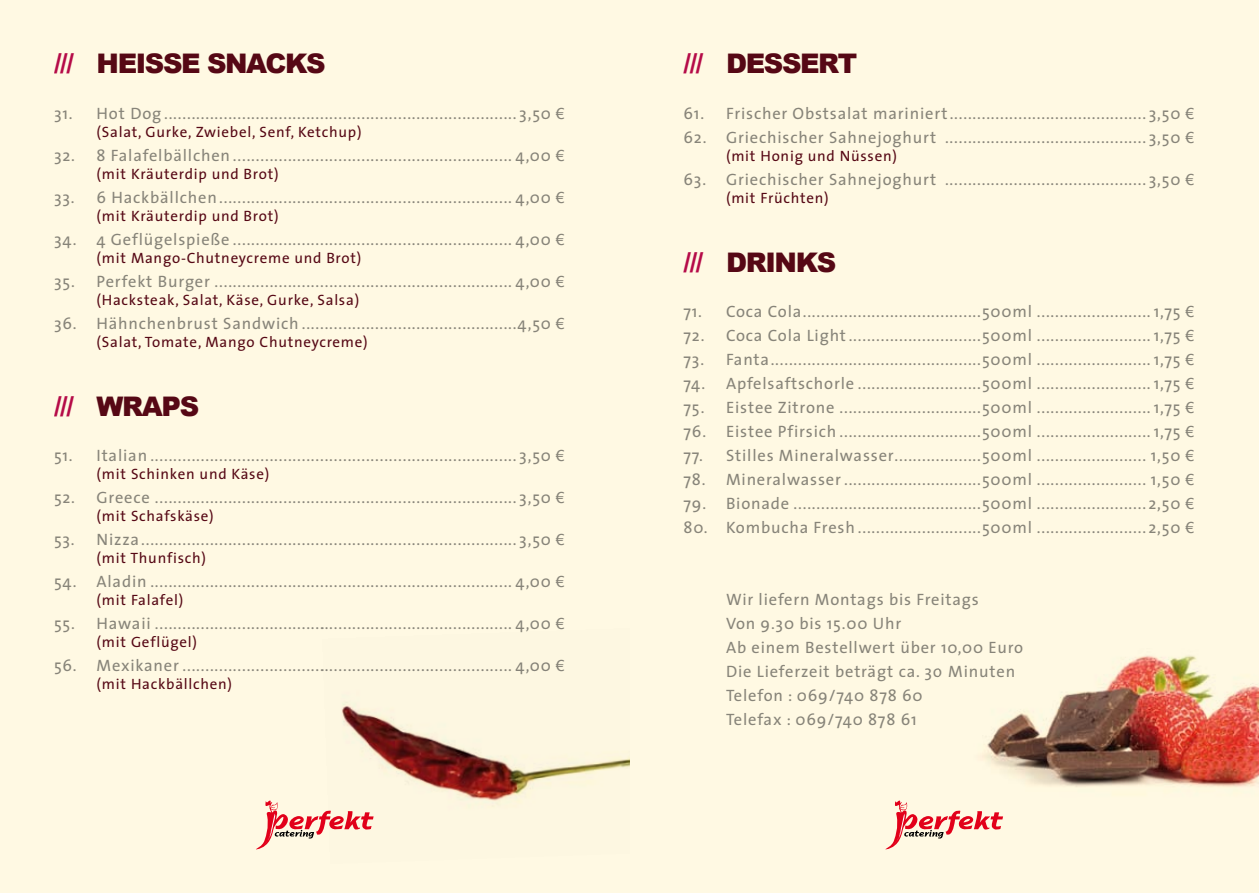
<style>
.page{position:relative;width:1259px;height:893px;background:#fff}
.page>*{position:absolute;margin:0;border:0;box-sizing:border-box;transform-origin:0 0}
.t1{font:900 27px "Arial";letter-spacing:-.05em;color:#560918}
.t2{font:16.5px/24px "The Sans";letter-spacing:.05em;color:#878889}
.t3{font:15px "The Sans";letter-spacing:.05em;color:#560918}
.s1{color:#b50c51}
.s2{font-family:"Tahoma";font-size:15px}
</style>
<div class="page">
<div style="left:0;top:0;width:629px;height:893px;background:#fff9e3"></div>
<div style="left:629px;top:0;width:630px;height:893px;background:#fff9e3"></div>
<svg style="left:256px;top:800px;width:66px;height:49px"></svg>
<img style="left:982px;top:655px;width:277px;height:132px">
<img style="left:322px;top:702px;width:307px;height:131px">
<svg style="left:886px;top:800px;width:117px;height:49px"></svg>
<h1 class="t1" style="left:54px;top:49px;width:273px"><span class="s1">///</span> HEISSE SNACKS</h1>
<p class="t2" style="left:54px;top:101px;width:512px">31. Hot Dog .............................................................................3,50 <span class="s2">€</span></p>
<p class="t3" style="left:97px;top:119px;width:266px">(Salat, Gurke, Zwiebel, Senf, Ketchup)</p>
<p class="t2" style="left:54px;top:143px;width:512px">32. 8 Falafelbällchen ............................................................. 4,00 <span class="s2">€</span></p>
<p class="t3" style="left:97px;top:161px;width:184px">(mit Kräuterdip und Brot)</p>
<p class="t2" style="left:54px;top:185px;width:512px">33. 6 Hackbällchen................................................................ 4,00 <span class="s2">€</span></p>
<p class="t3" style="left:97px;top:203px;width:184px">(mit Kräuterdip und Brot)</p>
<p class="t2" style="left:54px;top:227px;width:512px">34. 4 Geflügelspieße ............................................................. 4,00 <span class="s2">€</span></p>
<p class="t3" style="left:97px;top:245px;width:266px">(mit Mango-Chutneycreme und Brot)</p>
<p class="t2" style="left:54px;top:269px;width:512px">35. Perfekt Burger ................................................................. 4,00 <span class="s2">€</span></p>
<p class="t3" style="left:97px;top:287px;width:264px">(Hacksteak, Salat, Käse, Gurke, Salsa)</p>
<p class="t2" style="left:54px;top:311px;width:512px">36. Hähnchenbrust Sandwich ...............................................4,50 <span class="s2">€</span></p>
<p class="t3" style="left:97px;top:329px;width:273px">(Salat, Tomate, Mango Chutneycreme)</p>
<h1 class="t1" style="left:54px;top:391px;width:147px"><span class="s1">///</span> WRAPS</h1>
<p class="t2" style="left:54px;top:443px;width:512px">51. Italian ................................................................................3,50 <span class="s2">€</span></p>
<p class="t3" style="left:97px;top:462px;width:174px">(mit Schinken und Käse)</p>
<p class="t2" style="left:54px;top:485px;width:512px">52. Greece ...............................................................................3,50 <span class="s2">€</span></p>
<p class="t3" style="left:97px;top:504px;width:119px">(mit Schafskäse)</p>
<p class="t2" style="left:54px;top:527px;width:512px">53. Nizza..................................................................................3,50 <span class="s2">€</span></p>
<p class="t3" style="left:97px;top:546px;width:111px">(mit Thunfisch)</p>
<p class="t2" style="left:54px;top:569px;width:512px">54. Aladin ............................................................................... 4,00 <span class="s2">€</span></p>
<p class="t3" style="left:97px;top:588px;width:88px">(mit Falafel)</p>
<p class="t2" style="left:54px;top:611px;width:512px">55. Hawaii .............................................................................. 4,00 <span class="s2">€</span></p>
<p class="t3" style="left:97px;top:630px;width:102px">(mit Geflügel)</p>
<p class="t2" style="left:54px;top:653px;width:512px">56. Mexikaner ........................................................................ 4,00 <span class="s2">€</span></p>
<p class="t3" style="left:97px;top:672px;width:137px">(mit Hackbällchen)</p>
<h1 class="t1" style="left:683px;top:49px;width:175px"><span class="s1">///</span> DESSERT</h1>
<p class="t2" style="left:683px;top:101px;width:512px">61. Frischer Obstsalat mariniert...........................................3,50 <span class="s2">€</span></p>
<p class="t2" style="left:683px;top:125px;width:512px">62. Griechischer Sahnejoghurt ............................................3,50 <span class="s2">€</span></p>
<p class="t3" style="left:726px;top:143px;width:172px">(mit Honig und Nüssen)</p>
<p class="t2" style="left:683px;top:167px;width:512px">63. Griechischer Sahnejoghurt ............................................3,50 <span class="s2">€</span></p>
<p class="t3" style="left:726px;top:185px;width:104px">(mit Früchten)</p>
<h1 class="t1" style="left:683px;top:247px;width:154px"><span class="s1">///</span> DRINKS</h1>
<p class="t2" style="left:683px;top:299px;width:512px">71. Coca Cola.......................................500ml ......................... 1,75 <span class="s2">€</span></p>
<p class="t2" style="left:683px;top:323px;width:512px">72. Coca Cola Light.............................500ml ......................... 1,75 <span class="s2">€</span></p>
<p class="t2" style="left:683px;top:347px;width:512px">73. Fanta..............................................500ml ......................... 1,75 <span class="s2">€</span></p>
<p class="t2" style="left:683px;top:371px;width:512px">74. Apfelsaftschorle ...........................500ml ......................... 1,75 <span class="s2">€</span></p>
<p class="t2" style="left:683px;top:395px;width:512px">75. Eistee Zitrone ...............................500ml ......................... 1,75 <span class="s2">€</span></p>
<p class="t2" style="left:683px;top:419px;width:512px">76. Eistee Pfirsich ...............................500ml ......................... 1,75 <span class="s2">€</span></p>
<p class="t2" style="left:683px;top:443px;width:512px">77. Stilles Mineralwasser...................500ml ........................ 1,50 <span class="s2">€</span></p>
<p class="t2" style="left:683px;top:467px;width:512px">78. Mineralwasser ..............................500ml ........................ 1,50 <span class="s2">€</span></p>
<p class="t2" style="left:683px;top:491px;width:512px">79. Bionade .........................................500ml ........................2,50 <span class="s2">€</span></p>
<p class="t2" style="left:683px;top:515px;width:512px">80. Kombucha Fresh ...........................500ml ........................2,50 <span class="s2">€</span></p>
<p class="t2" style="left:726px;top:587px;width:299px">Wir liefern Montags bis Freitags<br>Von 9.30 bis 15.00 Uhr<br>Ab einem Bestellwert über 10,00 Euro<br>Die Lieferzeit beträgt ca. 30 Minuten<br>Telefon : 069/740 878 60<br>Telefax : 069/740 878 61</p>
</div>
